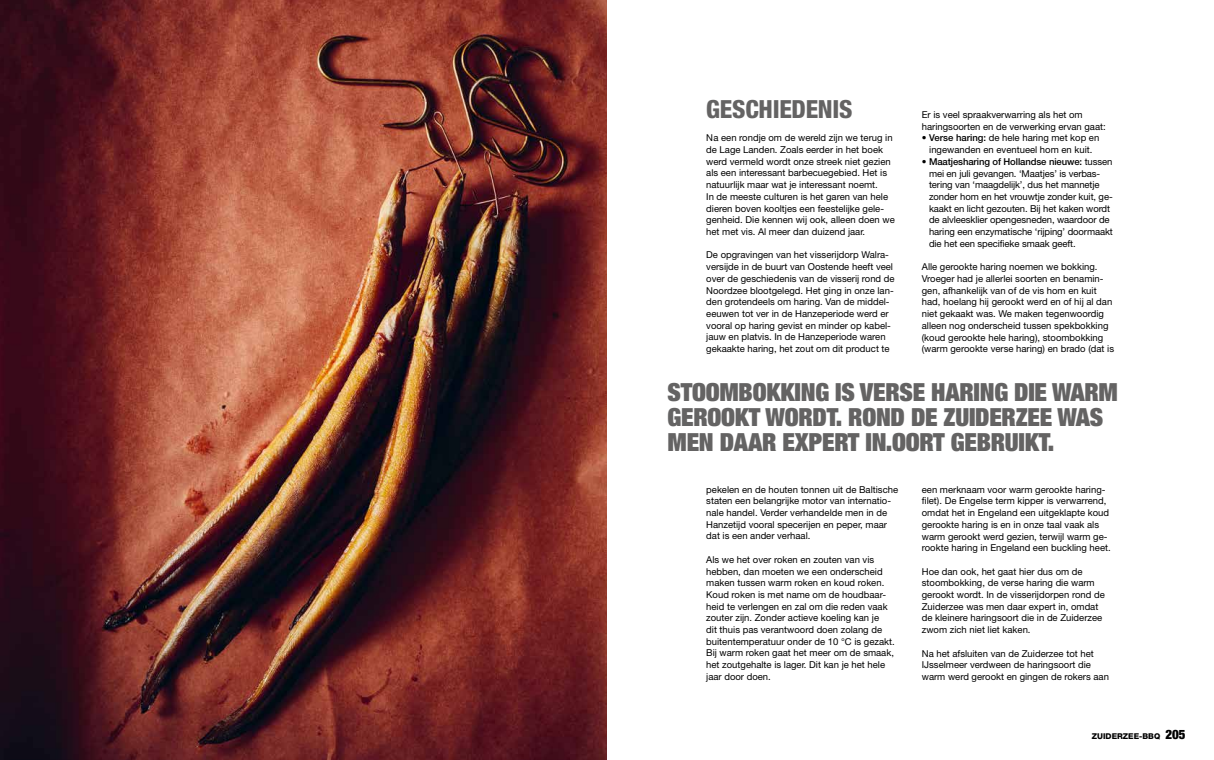
<style>
.page{position:relative;width:1214px;height:760px;background:#fff}
.page>*{position:absolute;margin:0;border:0;box-sizing:border-box;transform-origin:0 0}
.t1{font:900 condensed 25px/25px "Helvetica Neue LT Std";letter-spacing:-.01em;color:#646363}
.t2{font:800 condensed 25px "Helvetica Neue LT Std";letter-spacing:-.01em;color:#646363}
.t3{font:9.5px/11.7px "Helvetica Neue LT Std";color:#000}
.t4{font:800 8px "Helvetica Neue LT Std";color:#000}
.s1{font-weight:500}
.s2{font-weight:900;font-stretch:condensed;font-size:13px}
</style>
<div class="page">
<img style="left:0;top:0;width:607px;height:760px">
<h1 class="t2" style="left:706px;top:94px;width:148px">GESCHIEDENIS</h1>
<p class="t3" style="left:706px;top:132px;width:190px">Na een rondje om de wereld zijn we terug in de Lage Landen. Zoals eerder in het boek werd vermeld wordt onze streek niet gezien als een interessant barbecuegebied. Het is natuurlijk maar wat je interessant noemt.<br>In de meeste culturen is het garen van hele dieren boven kooltjes een feestelijke gele&shy;genheid. Die kennen wij ook, alleen doen we het met vis. Al meer dan duizend jaar.</p>
<p class="t3" style="left:706px;top:249px;width:190px">De opgravingen van het visserijdorp Walra&shy;versijde in de buurt van Oostende heeft veel over de geschiedenis van de visserij rond de Noordzee blootgelegd. Het ging in onze lan&shy;den grotendeels om haring. Van de middel&shy;eeuwen tot ver in de Hanzeperiode werd er vooral op haring gevist en minder op kabel&shy;jauw en platvis. In de Hanzeperiode waren gekaakte haring, het zout om dit product te</p>
<p class="t3" style="left:921px;top:109px;width:185px">Er is veel spraakverwarring als het om haringsoorten en de verwerking ervan gaat:</p>
<p class="t3" style="left:921px;top:132px;width:179px;text-align:center">• <span class="s1">Verse haring:</span> de hele haring met kop en ingewanden en eventueel hom en kuit.</p>
<p class="t3" style="left:928px;top:155px;width:185px;text-indent:-7px">• <span class="s1">Maatjesharing of Hollandse nieuwe:</span> tussen mei en juli gevangen. ‘Maatjes’ is verbas&shy;tering van ‘maagdelijk’, dus het mannetje zonder hom en het vrouwtje zonder kuit, ge&shy;kaakt en licht gezouten. Bij het kaken wordt de alvleesklier opengesneden, waardoor de haring een enzymatische ‘rijping’ doormaakt die het een specifieke smaak geeft.</p>
<p class="t3" style="left:921px;top:261px;width:194px">Alle gerookte haring noemen we bokking.<br>Vroeger had je allerlei soorten en benamin&shy;gen, afhankelijk van of de vis hom en kuit had, hoelang hij gerookt werd en of hij al dan niet gekaakt was. We maken tegenwoordig alleen nog onderscheid tussen spekbokking (koud gerookte hele haring), stoombokking (warm gerookte verse haring) en brado (dat is</p>
<h1 class="t1" style="left:667px;top:379px;width:452px">STOOMBOKKING IS VERSE HARING DIE WARM<br>GEROOKT WORDT. ROND DE ZUIDERZEE WAS<br>MEN DAAR EXPERT IN.OORT GEBRUIKT.</h1>
<p class="t3" style="left:706px;top:483px;width:193px">pekelen en de houten tonnen uit de Baltische staten een belangrijke motor van internatio&shy;nale handel. Verder verhandelde men in de Hanzetijd vooral specerijen en peper, maar dat is een ander verhaal.</p>
<p class="t3" style="left:706px;top:553px;width:190px">Als we het over roken en zouten van vis hebben, dan moeten we een onderscheid maken tussen warm roken en koud roken.<br>Koud roken is met name om de houdbaar&shy;heid te verlengen en zal om die reden vaak zouter zijn. Zonder actieve koeling kan je<br>dit thuis pas verantwoord doen zolang de buitentemperatuur onder de 10 °C is gezakt.<br>Bij warm roken gaat het meer om de smaak, het zoutgehalte is lager. Dit kan je het hele jaar door doen.</p>
<p class="t3" style="left:921px;top:483px;width:190px">een merknaam voor warm gerookte haring&shy;filet). De Engelse term kipper is verwarrend, omdat het in Engeland een uitgeklapte koud gerookte haring is en in onze taal vaak als warm gerookt werd gezien, terwijl warm ge&shy;rookte haring in Engeland een buckling heet.</p>
<p class="t3" style="left:921px;top:565px;width:184px">Hoe dan ook, het gaat hier dus om de stoombokking, de verse haring die warm gerookt wordt. In de visserijdorpen rond de Zuiderzee was men daar expert in, omdat de kleinere haringsoort die in de Zuiderzee zwom zich niet liet kaken.</p>
<p class="t3" style="left:921px;top:647px;width:189px">Na het afsluiten van de Zuiderzee tot het<br>IJsselmeer verdween de haringsoort die warm werd gerookt en gingen de rokers aan</p>
<p class="t4" style="left:1091px;top:731px;width:95px">ZUIDERZEE-BBQ <span class="s2">205</span></p>
</div>
